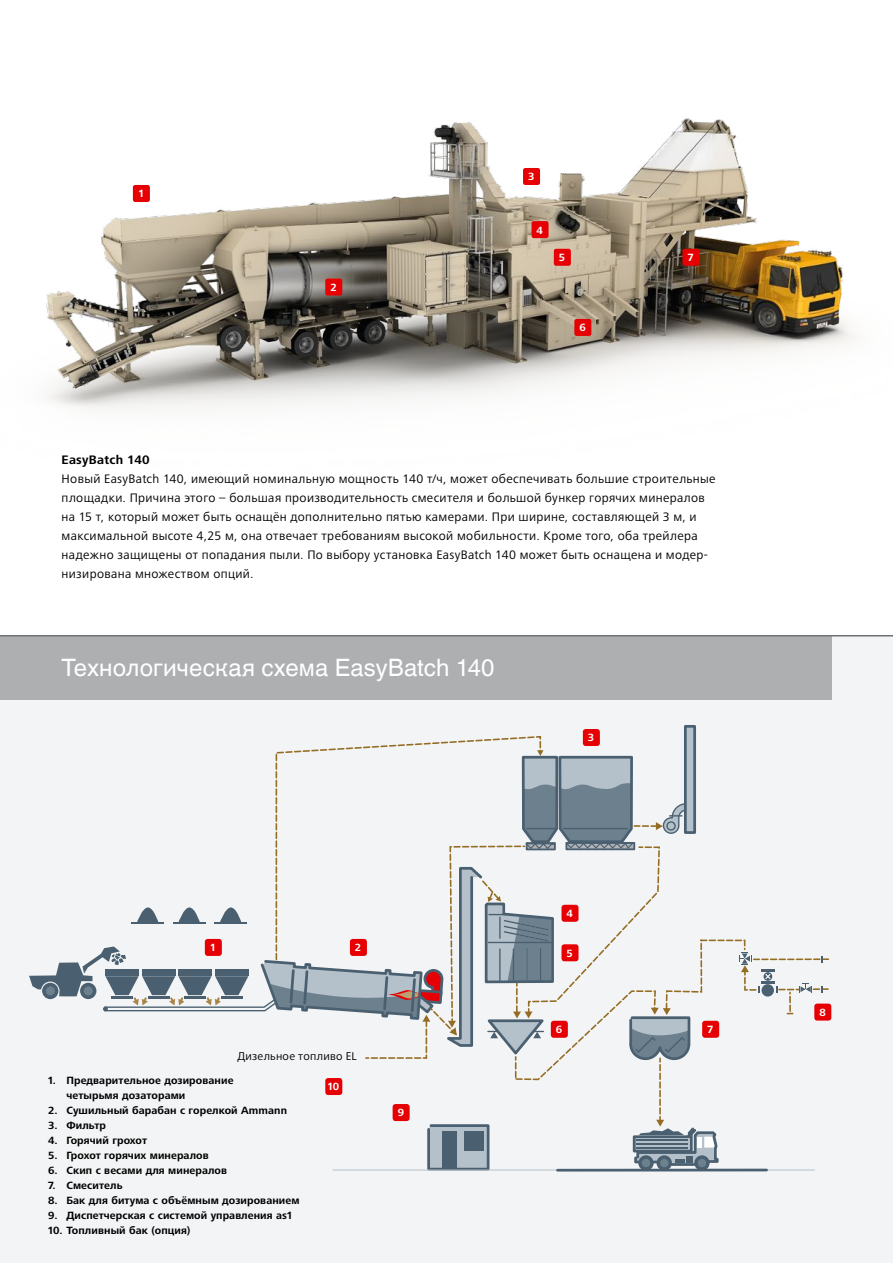
<style>
.page{position:relative;width:893px;height:1263px;background:#fff}
.page>*{position:absolute;margin:0;border:0;box-sizing:border-box;transform-origin:0 0}
.t1{font:24px "Helvetica World";letter-spacing:.005em;color:#fff}
.t2{font:12.75px/19.2px "Frutiger Next LTW1 G";letter-spacing:.03em;color:#000}
.t3{font:700 12.75px "Frutiger Next LTW1 G";letter-spacing:.025em;color:#000}
.t4{font:11.7px "Frutiger Next LTW1 G";letter-spacing:.025em;color:#000}
.t5{font:700 10.8px/15px "Frutiger Next LTW1 G";letter-spacing:.01em;color:#000}
.t6{font:700 10.8px "Frutiger Next LTW1 G";color:#fff}
</style>
<div class="page">
<div style="left:0;top:636px;width:893px;height:627px;background:#f3f4f5"></div>
<img style="left:46px;top:118px;width:808px;height:290px">
<div style="left:133px;top:185px;width:17px;height:17px;background:#e60003;border-radius:2px"></div>
<div style="left:325px;top:279px;width:17px;height:17px;background:#e60003;border-radius:2px"></div>
<div style="left:523px;top:168px;width:17px;height:17px;background:#e60003;border-radius:2px"></div>
<div style="left:531px;top:221px;width:18px;height:17px;background:#e60003;border-radius:2px"></div>
<div style="left:554px;top:249px;width:17px;height:17px;background:#e60003;border-radius:2px"></div>
<div style="left:574px;top:319px;width:17px;height:17px;background:#e60003;border-radius:2px"></div>
<div style="left:682px;top:249px;width:17px;height:17px;background:#e60003;border-radius:2px"></div>
<div style="left:0;top:636px;width:831px;height:63px;background:#adafb1"></div>
<svg style="left:312px;top:735px;width:230px;height:15px"></svg>
<div style="left:685px;top:726px;width:10px;height:106px;background:#b4c1ca"></div>
<div style="left:684px;top:725px;width:12px;height:109px;border:3px solid #4a6070"></div>
<svg style="left:29px;top:750px;width:801px;height:422px"></svg>
<div style="left:205px;top:939px;width:17px;height:17px;background:#e60003;border-radius:3px"></div>
<div style="left:350px;top:939px;width:17px;height:17px;background:#e60003;border-radius:3px"></div>
<div style="left:583px;top:729px;width:17px;height:17px;background:#e60003;border-radius:3px"></div>
<div style="left:561px;top:905px;width:17px;height:17px;background:#e60003;border-radius:3px"></div>
<div style="left:561px;top:944px;width:17px;height:17px;background:#e60003;border-radius:3px"></div>
<div style="left:551px;top:1021px;width:17px;height:17px;background:#e60003;border-radius:3px"></div>
<div style="left:702px;top:1021px;width:17px;height:17px;background:#e60003;border-radius:3px"></div>
<div style="left:814px;top:1003px;width:17px;height:17px;background:#e60003;border-radius:3px"></div>
<div style="left:393px;top:1104px;width:17px;height:17px;background:#e60003;border-radius:3px"></div>
<div style="left:325px;top:1078px;width:17px;height:17px;background:#e60003;border-radius:3px"></div>
<hr style="left:0;top:635px;width:893px;height:1px;background:#707174">
<p class="t6" style="left:139px;top:188px;width:6px">1</p>
<p class="t6" style="left:330px;top:281px;width:8px">2</p>
<p class="t6" style="left:528px;top:171px;width:8px">3</p>
<p class="t6" style="left:537px;top:224px;width:8px">4</p>
<p class="t6" style="left:559px;top:251px;width:8px">5</p>
<p class="t6" style="left:579px;top:322px;width:8px">6</p>
<p class="t6" style="left:688px;top:251px;width:7px">7</p>
<p class="t3" style="left:62px;top:452px;width:90px">EasyBatch 140</p>
<p class="t2" style="left:62px;top:469px;width:655px">Новый EasyBatch 140, имеющий номинальную мощность 140 т/ч, может обеспечивать большие строительные площадки. Причина этого – большая производительность смесителя и большой бункер горячих минералов на 15 т, который может быть оснащён дополнительно пятью камерами. При ширине, составляющей 3 м, и максимальной высоте 4,25 м, она отвечает требованиям высокой мобильности. Кроме того, оба трейлера надежно защищены от попадания пыли. По выбору установка EasyBatch 140 может быть оснащена и модер&shy;низирована множеством опций.</p>
<h1 class="t1" style="left:62px;top:654px;width:434px">Технологическая схема EasyBatch 140</h1>
<p class="t6" style="left:588px;top:732px;width:8px">3</p>
<p class="t6" style="left:211px;top:941px;width:6px">1</p>
<p class="t6" style="left:355px;top:941px;width:8px">2</p>
<p class="t4" style="left:237px;top:1049px;width:121px">Дизельное топливо EL</p>
<p class="t5" style="left:66px;top:1073px;width:169px;text-indent:-18px">1. Предварительное дозирование четырьмя дозаторами</p>
<p class="t5" style="left:48px;top:1103px;width:240px">2. Сушильный барабан с горелкой Ammann</p>
<p class="t5" style="left:48px;top:1118px;width:59px">3. Фильтр</p>
<p class="t5" style="left:48px;top:1133px;width:100px">4. Горячий грохот</p>
<p class="t5" style="left:48px;top:1148px;width:162px">5. Грохот горячих минералов</p>
<p class="t5" style="left:48px;top:1163px;width:181px">6. Скип с весами для минералов</p>
<p class="t5" style="left:48px;top:1178px;width:76px">7. Смеситель</p>
<p class="t5" style="left:48px;top:1193px;width:253px">8. Бак для битума с объёмным дозированием</p>
<p class="t5" style="left:48px;top:1208px;width:245px">9. Диспетчерская с системой управления as1</p>
<p class="t5" style="left:48px;top:1223px;width:144px">10. Топливный бак (опция)</p>
<p class="t6" style="left:328px;top:1081px;width:13px">10</p>
<p class="t6" style="left:398px;top:1107px;width:8px">9</p>
<p class="t6" style="left:567px;top:907px;width:8px">4</p>
<p class="t6" style="left:567px;top:947px;width:8px">5</p>
<p class="t6" style="left:556px;top:1023px;width:8px">6</p>
<p class="t6" style="left:708px;top:1023px;width:7px">7</p>
<p class="t6" style="left:819px;top:1006px;width:8px">8</p>
</div>
